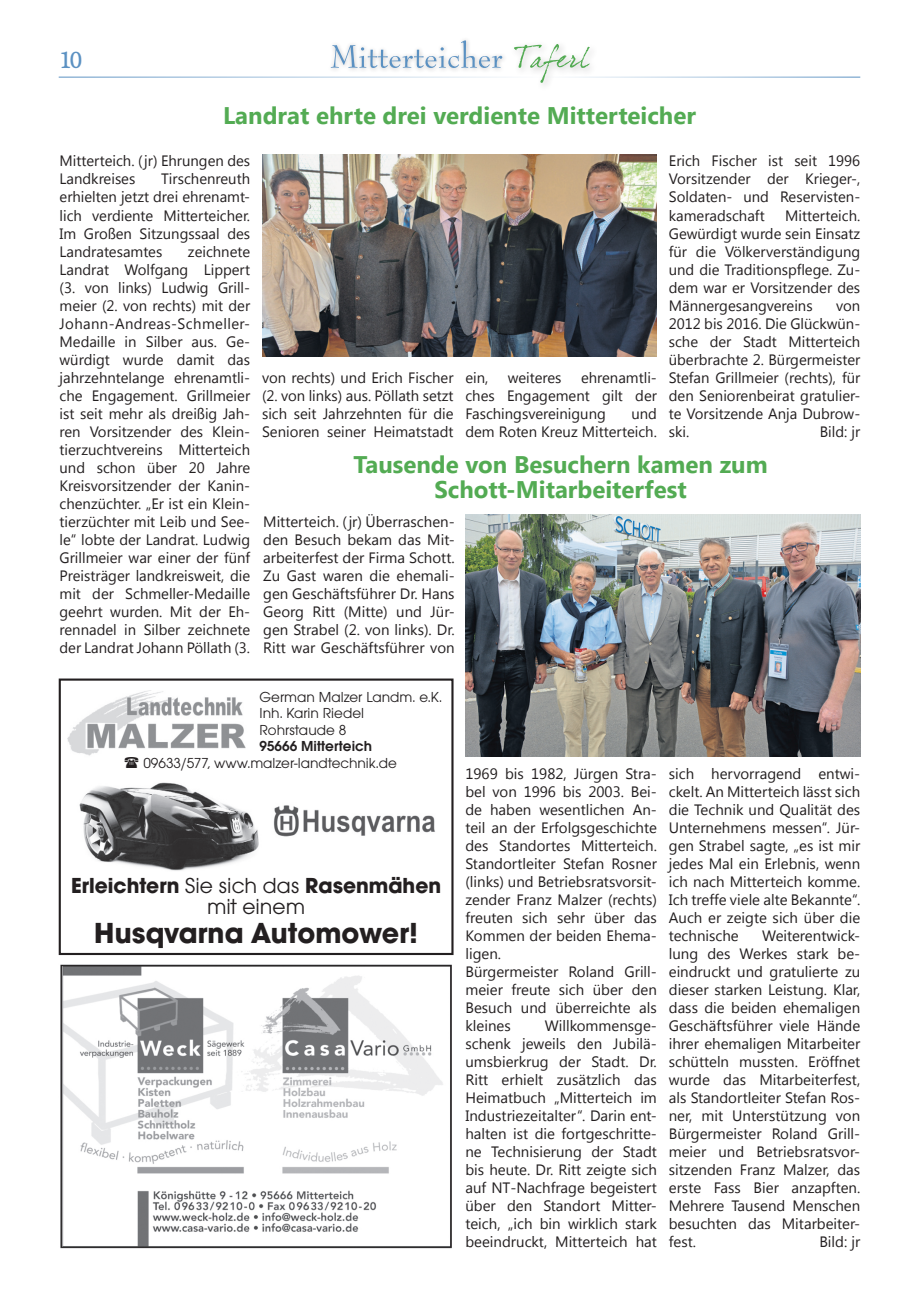
<style>
.page{position:relative;width:919px;height:1289px;background:#fff}
.page>*{position:absolute;margin:0;border:0;box-sizing:border-box;transform-origin:0 0}
.t1{font:700 30px "Avignon";color:#231f20}
.t2{font:700 24px/25.5px "Segoe UI";color:#53ab53;text-align:center}
.t3{font:700 22.5px/21px "Avignon";color:#231f20;text-align:center}
.t4{font:22.5px "Stratford Serial";color:#5b91c2}
.t5{font:15px/18px "Segoe UI";color:#231f20;text-align:justify}
.t6{font:15px/16.5px "Avignon";color:#231f20}
.t7{font:600 15px "Avignon";color:#231f20}
.s1{font-weight:400}
</style>
<div class="page">
<div style="left:327px;top:37px;width:180px;height:37px;background:#231f20;opacity:.3"></div>
<svg style="left:331px;top:40px;width:171px;height:28px"></svg>
<svg style="left:514px;top:44px;width:76px;height:39px"></svg>
<hr style="left:59px;top:77px;width:484px;height:1px;background:#5b91c2">
<hr style="left:543px;top:77px;width:317px;height:1px;background:#5b91c2">
<div style="left:59px;top:678px;width:394px;height:277px;border:2px solid #231f20"></div>
<img style="left:67px;top:690px;width:179px;height:66px">
<img style="left:79px;top:782px;width:356px;height:89px">
<img style="left:60px;top:964px;width:392px;height:284px">
<img style="left:262px;top:154px;width:395px;height:202px">
<img style="left:465px;top:514px;width:395px;height:242px">
<h3 class="t4" style="left:60px;top:47px;width:24px">10</h3>
<h2 class="t2" style="left:223px;top:105px;width:474px">Landrat ehrte drei verdiente Mitterteicher</h2>
<p class="t5" style="left:60px;top:154px;width:192px">Mitterteich. (jr) Ehrungen des<br>Landkreises</p>
<p class="t5" style="left:668px;top:154px;width:193px">Erich Fischer ist seit 1996<br>Vorsitzender der Krieger-, Soldaten- und Reservisten&shy;kameradschaft</p>
<p class="t5" style="left:60px;top:172px;width:192px;text-indent:102px">Tirschenreuth erhielten jetzt drei ehrenamt&shy;lich verdiente Mitterteicher.<br>Im Großen Sitzungssaal des Landratesamtes</p>
<p class="t5" style="left:668px;top:208px;width:193px;text-indent:116px">Mitterteich.<br>Gewürdigt wurde sein Einsatz für die Völkerverständigung und die Traditionspflege. Zu&shy;dem war er Vorsitzender des Männergesangvereins</p>
<p class="t5" style="left:60px;top:243px;width:192px;text-indent:128px">zeichnete Landrat Wolfgang Lippert (3. von links) Ludwig Grill&shy;meier (2. von rechts) mit der Johann-Andreas-Schmeller-Medaille in Silber aus. Ge&shy;würdigt wurde damit das jahrzehntelange ehrenamtli&shy;che Engagement. Grillmeier ist seit mehr als dreißig Jah&shy;ren Vorsitzender des Klein&shy;tierzuchtvereins Mitterteich und schon über 20 Jahre Kreisvorsitzender der Kanin&shy;chenzüchter. „Er ist ein Klein&shy;tierzüchter mit Leib und See&shy;le“ lobte der Landrat. Ludwig Grillmeier war einer der fünf Preisträger landkreisweit, die mit der Schmeller-Medaille geehrt wurden. Mit der Eh&shy;rennadel in Silber zeichnete der Landrat Johann Pöllath (3.</p>
<p class="t5" style="left:668px;top:295px;width:193px;text-indent:167px">von 2012 bis 2016. Die Glückwün&shy;sche der Stadt Mitterteich überbrachte 2. Bürgermeister Stefan Grillmeier (rechts), für den Seniorenbeirat gratulier&shy;te Vorsitzende Anja Dubrow&shy;ski.</p>
<p class="t5" style="left:465px;top:370px;width:193px;text-indent:116px">ehrenamtli&shy;ches Engagement gilt der Faschingsvereinigung</p>
<p class="t5" style="left:262px;top:370px;width:193px">von rechts) und Erich Fischer (2. von links) aus. Pöllath setzt sich seit Jahrzehnten für die Senioren seiner Heimatstadt</p>
<p class="t5" style="left:465px;top:370px;width:24px">ein,</p>
<p class="t5" style="left:508px;top:370px;width:55px">weiteres</p>
<p class="t5" style="left:465px;top:405px;width:193px;text-align:right">und<br>dem Roten Kreuz Mitterteich.</p>
<h2 class="t2" style="left:353px;top:453px;width:416px">Tausende von Besuchern kamen zum<br>Schott-Mitarbeiterfest</h2>
<p class="t5" style="left:263px;top:514px;width:193px">Mitterteich. (jr) Überraschen&shy;den Besuch bekam das Mit&shy;arbeiterfest der Firma Schott.<br>Zu Gast waren die ehemali&shy;gen Geschäftsführer Dr. Hans Georg Ritt (Mitte) und Jür&shy;gen Strabel (2. von links). Dr.<br>Ritt war Geschäftsführer von</p>
<p class="t5" style="left:819px;top:423px;width:42px">Bild: jr</p>
<p class="t6" style="left:259px;top:689px;width:184px">German Malzer Landm. e.K.<br>Inh. Karin Riedel<br>Rohrstaude 8</p>
<p class="t7" style="left:259px;top:737px;width:114px">95666 Mitterteich</p>
<p class="t6" style="left:143px;top:755px;width:255px">09633/577, www.malzer-landtechnik.de</p>
<h3 class="t3" style="left:71px;top:876px;width:371px">Erleichtern <span class="s1">Sie sich das</span> Rasenmähen <span class="s1">mit einem</span></h3>
<h1 class="t1" style="left:94px;top:921px;width:325px">Husqvarna Automower!</h1>
<p class="t5" style="left:465px;top:763px;width:193px;text-align:left">1969 bis 1982, Jürgen Stra&shy;bel von 1996 bis 2003. Bei&shy;de haben wesentlichen An&shy;teil an der Erfolgsgeschichte des Standortes Mitterteich.<br>Standortleiter Stefan Rosner (links) und Betriebsratsvorsit&shy;zender Franz Malzer (rechts) freuten sich sehr über das<br>Kommen der beiden Ehema&shy;ligen.<br>Bürgermeister Roland Grill&shy;meier freute sich über den<br>Besuch und überreichte als kleines</p>
<p class="t5" style="left:465px;top:1017px;width:193px;text-indent:79px">Willkommensge&shy;schenk jeweils den Jubilä&shy;umsbierkrug der Stadt. Dr.<br>Ritt erhielt zusätzlich das Heimatbuch „Mitterteich im Industriezeitalter“. Darin ent&shy;halten ist die fortgeschritte&shy;ne Technisierung der Stadt bis heute. Dr. Ritt zeigte sich auf NT-Nachfrage begeistert über den Standort Mitter&shy;teich, „ich bin wirklich stark beeindruckt, Mitterteich hat</p>
<p class="t5" style="left:668px;top:766px;width:193px">sich hervorragend entwi&shy;ckelt. An Mitterteich lässt sich die Technik und Qualität des Unternehmens messen“. Jür&shy;gen Strabel sagte, „es ist mir jedes Mal ein Erlebnis, wenn ich nach Mitterteich komme.<br>Ich treffe viele alte Bekannte“.<br>Auch er zeigte sich über die technische</p>
<p class="t5" style="left:668px;top:927px;width:193px;text-indent:93px">Weiterentwick&shy;lung des Werkes stark be&shy;eindruckt und gratulierte zu dieser starken Leistung. Klar, dass die beiden ehemaligen Geschäftsführer viele Hände ihrer ehemaligen Mitarbeiter schütteln mussten. Eröffnet wurde das Mitarbeiterfest, als Standortleiter Stefan Ros&shy;ner, mit Unterstützung von Bürgermeister Roland Grill&shy;meier und Betriebsratsvor&shy;sitzenden Franz Malzer, das erste Fass Bier anzapften.<br>Mehrere Tausend Menschen besuchten das Mitarbeiter&shy;fest.</p>
<p class="t5" style="left:819px;top:1233px;width:42px">Bild: jr</p>
</div>
